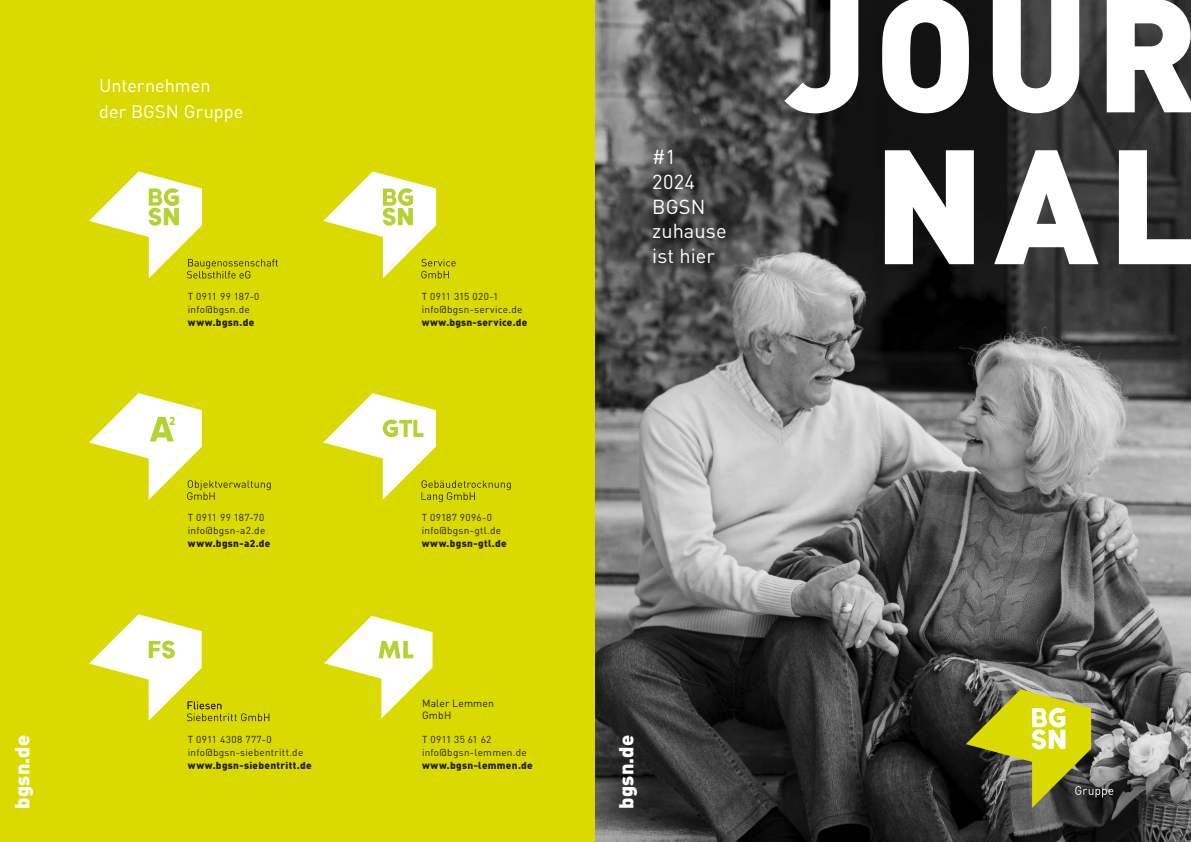
<style>
.page{position:relative;width:1191px;height:842px;background:#fff}
.page>*{position:absolute;margin:0;border:0;box-sizing:border-box;transform-origin:0 0}
.t1{font:900 160px/151.8px "DIN Pro";letter-spacing:.04em;color:#fff;text-align:center}
.t2{font:20px/24.8px "DIN Pro";letter-spacing:.005em;color:#fff}
.t3{font:900 20px "DIN Pro";letter-spacing:.01em;color:#fff}
.t4{font:18px/26px "DIN Pro";letter-spacing:.005em;color:#fff}
.t5{font:10.4px/11.5px "DIN Pro";letter-spacing:.01em;color:#231f20}
.t6{font:10px/13px "DIN Pro";letter-spacing:.025em;color:#231f20}
.t7{font:900 10px "DIN Pro";letter-spacing:.03em;color:#231f20}
</style>
<div class="page">
<div style="left:0;top:0;width:595px;height:842px;background:#dada00"></div>
<svg style="left:324px;top:616px;width:108px;height:102px"></svg>
<img style="left:595px;top:0;width:596px;height:842px">
<svg style="left:965px;top:689px;width:148px;height:119px"></svg>
<svg style="left:89px;top:171px;width:189px;height:107px"></svg>
<svg style="left:323px;top:171px;width:132px;height:107px"></svg>
<svg style="left:89px;top:614px;width:180px;height:107px"></svg>
<svg style="left:89px;top:393px;width:182px;height:107px"></svg>
<svg style="left:323px;top:393px;width:188px;height:109px"></svg>
<h3 class="t4" style="left:99px;top:72px;width:145px">Unternehmen<br>der BGSN Gruppe</h3>
<p class="t6" style="left:188px;top:290px;width:73px">T 0911 99 187-0 info@bgsn.de</p>
<p class="t7" style="left:188px;top:315px;width:68px">www.bgsn.de</p>
<h2 class="t3" style="left:6px;top:809px;width:76px;rotate:-90deg">bgsn.de</h2>
<p class="t6" style="left:188px;top:511px;width:79px">T 0911 99 187-70 info@bgsn-a2.de</p>
<p class="t7" style="left:188px;top:536px;width:84px">www.bgsn-a2.de</p>
<p class="t6" style="left:188px;top:732px;width:117px">T 0911 4308 777-0 info@bgsn-siebentritt.de</p>
<p class="t7" style="left:188px;top:757px;width:125px">www.bgsn-siebentritt.de</p>
<p class="t6" style="left:422px;top:290px;width:102px">T 0911 315 020-1 info@bgsn-service.de</p>
<p class="t7" style="left:422px;top:315px;width:107px">www.bgsn-service.de</p>
<p class="t6" style="left:422px;top:511px;width:81px">T 09187 9096-0 info@bgsn-gtl.de</p>
<p class="t7" style="left:422px;top:536px;width:86px">www.bgsn-gtl.de</p>
<p class="t5" style="left:422px;top:697px;width:73px">Maler Lemmen<br>GmbH</p>
<p class="t6" style="left:422px;top:732px;width:106px">T 0911 35 61 62 info@bgsn-lemmen.de</p>
<p class="t7" style="left:422px;top:757px;width:112px">www.bgsn-lemmen.de</p>
<h2 class="t2" style="left:652px;top:143px;width:76px">#1<br>2024<br>BGSN zuhause ist hier</h2>
<h1 class="t1" style="left:785px;top:-32px;width:415px">JOUR<br>NAL</h1>
<h2 class="t3" style="left:610px;top:809px;width:76px;rotate:-90deg">bgsn.de</h2>
</div>
